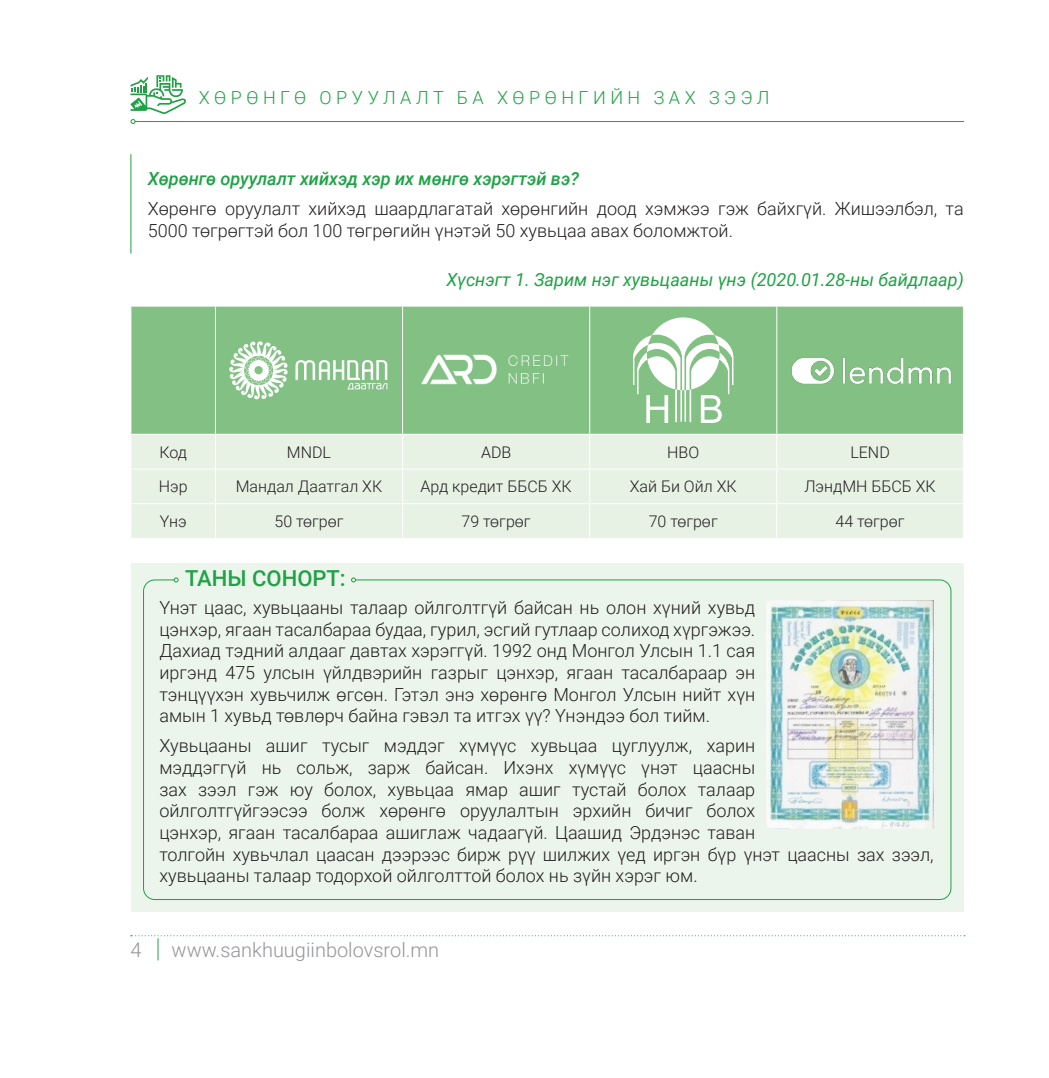
<style>
.page{position:relative;width:1049px;height:1078px;background:#fff}
.page>*{position:absolute;margin:0;border:0;box-sizing:border-box;transform-origin:0 0}
.t1{font:500 22px "Roboto";color:#1fa245}
.t2{font:300 20px "Roboto";color:#939598}
.t3{font:300 18px/21.6px "Roboto";color:#231f20}
.t4{font:italic 18px "Roboto";color:#1fa245}
.t5{font:italic 500 18px "Roboto";color:#1fa245}
.t6{font:300 18px "Roboto";letter-spacing:.25em;color:#1fa245}
.Table_text{font:300 16px "Roboto";color:#231f20}
</style>
<div class="page">
<hr style="left:135px;top:121px;width:829px;height:1px;background:#1fa245">
<svg style="left:131px;top:935px;width:834px;height:25px"></svg>
<svg style="left:130px;top:75px;width:56px;height:49px"></svg>
<hr style="left:130px;top:154px;width:1px;height:99px;background:#1fa245">
<div style="left:131px;top:306px;width:832px;height:127px;background:#82c084"></div>
<div style="left:131px;top:435px;width:832px;height:102px;background:#e7f2e5"></div>
<hr style="left:215px;top:306px;width:1px;height:127px;background:#fff">
<hr style="left:402px;top:306px;width:1px;height:127px;background:#fff">
<hr style="left:589px;top:306px;width:1px;height:127px;background:#fff">
<hr style="left:776px;top:306px;width:1px;height:127px;background:#fff">
<hr style="left:215px;top:434px;width:1px;height:34px;background:#fff">
<hr style="left:402px;top:434px;width:1px;height:34px;background:#fff">
<hr style="left:589px;top:434px;width:1px;height:34px;background:#fff">
<hr style="left:776px;top:434px;width:1px;height:34px;background:#fff">
<hr style="left:130px;top:468px;width:85px;height:1px;background:#fff">
<hr style="left:215px;top:468px;width:188px;height:1px;background:#fff">
<hr style="left:215px;top:469px;width:1px;height:34px;background:#fff">
<hr style="left:403px;top:468px;width:187px;height:1px;background:#fff">
<hr style="left:402px;top:469px;width:1px;height:34px;background:#fff">
<hr style="left:590px;top:468px;width:187px;height:1px;background:#fff">
<hr style="left:589px;top:469px;width:1px;height:34px;background:#fff">
<hr style="left:777px;top:468px;width:187px;height:1px;background:#fff">
<hr style="left:776px;top:469px;width:1px;height:34px;background:#fff">
<hr style="left:130px;top:503px;width:85px;height:1px;background:#fff">
<hr style="left:215px;top:503px;width:188px;height:1px;background:#fff">
<hr style="left:215px;top:504px;width:1px;height:33px;background:#fff">
<hr style="left:403px;top:503px;width:187px;height:1px;background:#fff">
<hr style="left:402px;top:504px;width:1px;height:33px;background:#fff">
<hr style="left:590px;top:503px;width:187px;height:1px;background:#fff">
<hr style="left:589px;top:504px;width:1px;height:33px;background:#fff">
<hr style="left:777px;top:503px;width:187px;height:1px;background:#fff">
<hr style="left:776px;top:504px;width:1px;height:33px;background:#fff">
<img style="left:225px;top:340px;width:168px;height:60px">
<img style="left:418px;top:343px;width:156px;height:53px">
<svg style="left:633px;top:317px;width:100px;height:106px"></svg>
<img style="left:788px;top:339px;width:164px;height:62px">
<div style="left:131px;top:562px;width:833px;height:349px;background:#ebf5eb"></div>
<svg style="left:174px;top:577px;width:5px;height:5px"></svg>
<svg style="left:351px;top:577px;width:5px;height:5px"></svg>
<img style="left:766px;top:600px;width:168px;height:228px">
<p class="t6" style="left:199px;top:85px;width:572px">ХӨРӨНГӨ ОРУУЛАЛТ БА ХӨРӨНГИЙН ЗАХ ЗЭЭЛ</p>
<p class="t5" style="left:148px;top:166px;width:432px">Хөрөнгө оруулалт хийхэд хэр их мөнгө хэрэгтэй вэ?</p>
<p class="t3" style="left:148px;top:197px;width:817px">Хөрөнгө оруулалт хийхэд шаардлагатай хөрөнгийн доод хэмжээ гэж байхгүй. Жишээлбэл, та<br>5000 төгрөгтэй бол 100 төгрөгийн үнэтэй 50 хувьцаа авах боломжтой.</p>
<p class="t4" style="left:446px;top:267px;width:519px">Хүснэгт 1. Зарим нэг хувьцааны үнэ (2020.01.28-ны байдлаар)</p>
<p class="Table_text" style="left:159px;top:440px;width:29px">Код</p>
<p class="Table_text" style="left:287px;top:440px;width:46px">MNDL</p>
<p class="Table_text" style="left:481px;top:440px;width:32px">ADB</p>
<p class="Table_text" style="left:667px;top:440px;width:33px">HBO</p>
<p class="Table_text" style="left:850px;top:440px;width:41px">LEND</p>
<p class="Table_text" style="left:159px;top:475px;width:30px">Нэр</p>
<p class="Table_text" style="left:236px;top:475px;width:148px">Мандал Даатгал ХК</p>
<p class="Table_text" style="left:420px;top:475px;width:153px">Ард кредит ББСБ ХК</p>
<p class="Table_text" style="left:630px;top:475px;width:108px">Хай Би Ойл ХК</p>
<p class="Table_text" style="left:804px;top:475px;width:133px">ЛэндМН ББСБ ХК</p>
<p class="Table_text" style="left:160px;top:510px;width:28px">Үнэ</p>
<p class="Table_text" style="left:274px;top:510px;width:71px">50 төгрөг</p>
<p class="Table_text" style="left:462px;top:510px;width:71px">79 төгрөг</p>
<p class="Table_text" style="left:649px;top:510px;width:71px">70 төгрөг</p>
<p class="Table_text" style="left:835px;top:510px;width:71px">44 төгрөг</p>
<p class="t1" style="left:185px;top:563px;width:162px">ТАНЫ СОНОРТ:</p>
<p class="t3" style="left:159px;top:596px;width:597px;text-align:justify">Үнэт цаас, хувьцааны талаар ойлголтгүй байсан нь олон хүний хувьд цэнхэр, ягаан тасалбараа будаа, гурил, эсгий гутлаар солиход хүргэжээ.<br>Дахиад тэдний алдааг давтах хэрэггүй. 1992 онд Монгол Улсын 1.1 сая иргэнд 475 улсын үйлдвэрийн газрыг цэнхэр, ягаан тасалбараар эн тэнцүүхэн хувьчилж өгсөн. Гэтэл энэ хөрөнгө Монгол Улсын нийт хүн амын 1 хувьд төвлөрч байна гэвэл та итгэх үү? Үнэндээ бол тийм.</p>
<p class="t3" style="left:159px;top:734px;width:776px">Хувьцааны ашиг тусыг мэддэг хүмүүс хувьцаа цуглуулж, харин<br>мэддэггүй нь сольж, зарж байсан. Ихэнх хүмүүс үнэт цаасны<br>зах зээл гэж юу болох, хувьцаа ямар ашиг тустай болох талаар<br>ойлголтгүйгээсээ болж хөрөнгө оруулалтын эрхийн бичиг болох<br>цэнхэр, ягаан тасалбараа ашиглаж чадаагүй. Цаашид Эрдэнэс таван<br>толгойн хувьчлал цаасан дээрээс бирж рүү шилжих үед иргэн бүр үнэт цаасны зах зээл, хувьцааны талаар тодорхой ойлголттой болох нь зүйн хэрэг юм.</p>
<p class="t2" style="left:131px;top:935px;width:13px">4</p>
<p class="t2" style="left:172px;top:935px;width:269px">www.sankhuugiinbolovsrol.mn</p>
</div>
